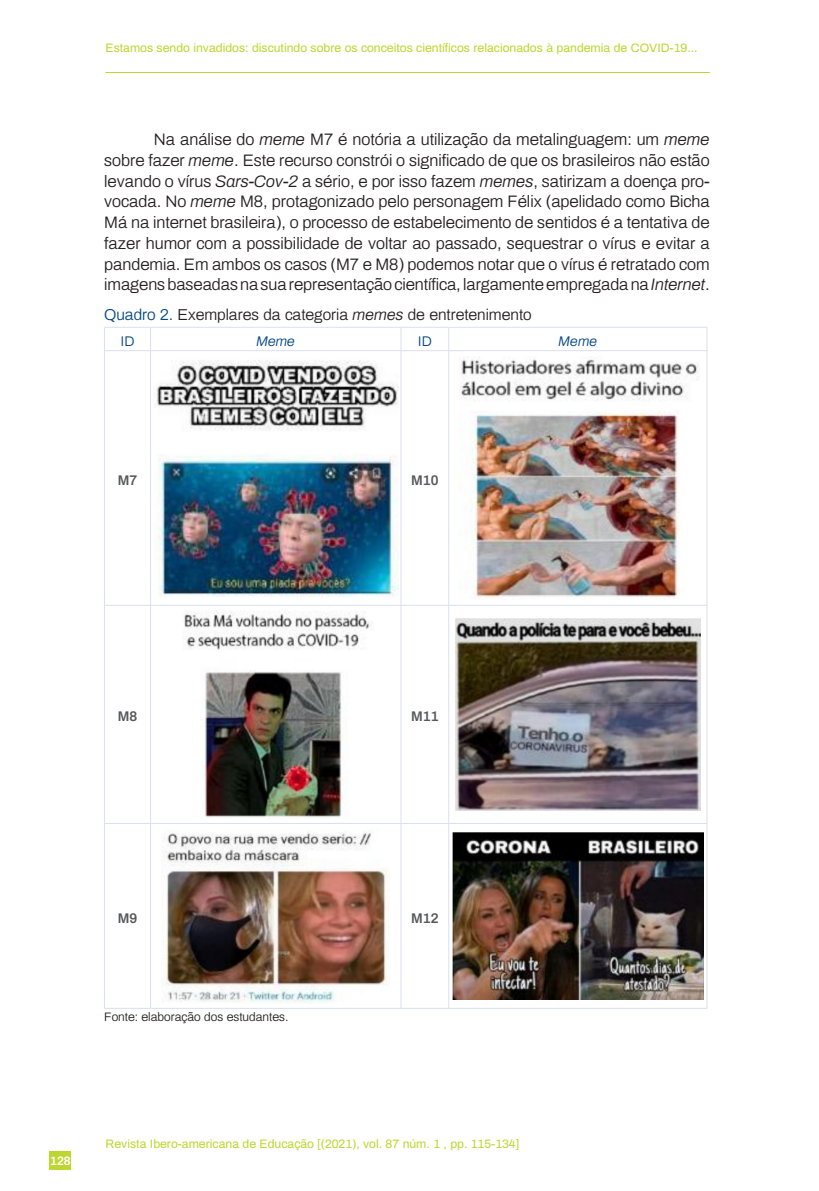
<style>
.page{position:relative;width:819px;height:1191px;background:#fff}
.page>*{position:absolute;margin:0;border:0;box-sizing:border-box;transform-origin:0 0}
.RIE_Texto{font:300 16.62px/20.8px "Archivo";letter-spacing:-.005em;color:#231f20;text-align:justify}
.RIE_TítuloTabla_2{font:300 15.75px "Archivo";color:#231f20}
.t1{font:600 14px "Archivo";color:#57585a}
.RIE_TablaTextoCabece{font:italic 300 14px "Archivo";color:#004684}
.RIE_TablaTextoCabece-2{font:300 14px "Archivo";color:#004684}
.t2{font:12.25px "Archivo";color:#bed630}
.RIE_Fuente{font:300 12.25px "Archivo";color:#231f20}
.t3{font:600 12.25px "Archivo";color:#fff}
.s1{font-style:italic}
.s2{color:#004684}
</style>
<div class="page">
<hr style="left:105px;top:72px;width:604px;height:1px;background:#bed630">
<div style="left:50px;top:1151px;width:21px;height:19px;background:#bed630"></div>
<hr style="left:104px;top:327px;width:46px;height:1px;background:#dae0ed">
<svg style="left:104px;top:328px;width:1px;height:22px"></svg>
<hr style="left:150px;top:327px;width:251px;height:1px;background:#dae0ed">
<svg style="left:150px;top:328px;width:1px;height:22px"></svg>
<hr style="left:401px;top:327px;width:47px;height:1px;background:#dae0ed">
<svg style="left:400px;top:328px;width:1px;height:22px"></svg>
<hr style="left:448px;top:327px;width:259px;height:1px;background:#dae0ed">
<svg style="left:448px;top:328px;width:1px;height:22px"></svg>
<svg style="left:706px;top:328px;width:1px;height:22px"></svg>
<hr style="left:104px;top:350px;width:46px;height:1px;background:#dae0ed">
<hr style="left:104px;top:351px;width:1px;height:254px;background:#dae0ed">
<hr style="left:150px;top:350px;width:251px;height:1px;background:#dae0ed">
<hr style="left:150px;top:351px;width:1px;height:254px;background:#dae0ed">
<hr style="left:401px;top:350px;width:47px;height:1px;background:#dae0ed">
<hr style="left:400px;top:351px;width:1px;height:254px;background:#dae0ed">
<hr style="left:448px;top:350px;width:259px;height:1px;background:#dae0ed">
<hr style="left:448px;top:351px;width:1px;height:254px;background:#dae0ed">
<hr style="left:706px;top:351px;width:1px;height:254px;background:#dae0ed">
<hr style="left:104px;top:605px;width:46px;height:1px;background:#dae0ed">
<hr style="left:104px;top:605px;width:1px;height:218px;background:#dae0ed">
<hr style="left:150px;top:605px;width:251px;height:1px;background:#dae0ed">
<hr style="left:150px;top:605px;width:1px;height:218px;background:#dae0ed">
<hr style="left:401px;top:605px;width:47px;height:1px;background:#dae0ed">
<hr style="left:400px;top:605px;width:1px;height:218px;background:#dae0ed">
<hr style="left:448px;top:605px;width:259px;height:1px;background:#dae0ed">
<hr style="left:448px;top:605px;width:1px;height:218px;background:#dae0ed">
<hr style="left:706px;top:605px;width:1px;height:218px;background:#dae0ed">
<hr style="left:104px;top:823px;width:46px;height:1px;background:#dae0ed">
<hr style="left:104px;top:823px;width:1px;height:185px;background:#dae0ed">
<hr style="left:150px;top:823px;width:251px;height:1px;background:#dae0ed">
<hr style="left:150px;top:823px;width:1px;height:185px;background:#dae0ed">
<hr style="left:401px;top:823px;width:47px;height:1px;background:#dae0ed">
<hr style="left:400px;top:823px;width:1px;height:185px;background:#dae0ed">
<hr style="left:448px;top:823px;width:259px;height:1px;background:#dae0ed">
<hr style="left:448px;top:823px;width:1px;height:185px;background:#dae0ed">
<hr style="left:706px;top:823px;width:1px;height:185px;background:#dae0ed">
<hr style="left:104px;top:1008px;width:46px;height:1px;background:#dae0ed">
<hr style="left:150px;top:1008px;width:251px;height:1px;background:#dae0ed">
<hr style="left:401px;top:1008px;width:47px;height:1px;background:#dae0ed">
<hr style="left:448px;top:1008px;width:259px;height:1px;background:#dae0ed">
<img style="left:156px;top:360px;width:242px;height:237px">
<img style="left:461px;top:359px;width:237px;height:240px">
<img style="left:184px;top:611px;width:189px;height:207px">
<img style="left:455px;top:618px;width:245px;height:192px">
<img style="left:163px;top:833px;width:226px;height:170px">
<img style="left:452px;top:832px;width:251px;height:167px">
<p class="t2" style="left:106px;top:39px;width:593px">Estamos sendo invadidos: discutindo sobre os conceitos científicos relacionados à pandemia de COVID-19...</p>
<p class="RIE_Texto" style="left:104px;top:128px;width:607px;text-indent:50px">Na análise do <span class="s1">meme</span> M7 é notória a utilização da metalinguagem: um <span class="s1">meme </span>sobre fazer <span class="s1">meme</span>. Este recurso constrói o significado de que os brasileiros não estão levando o vírus <span class="s1">Sars-Cov-2</span> a sério, e por isso fazem <span class="s1">memes</span>, satirizam a doença pro&shy;vocada. No <span class="s1">meme</span> M8, protagonizado pelo personagem Félix (apelidado como Bicha Má na internet brasileira), o processo de estabelecimento de sentidos é a tentativa de fazer humor com a possibilidade de voltar ao passado, sequestrar o vírus e evitar a pandemia. Em ambos os casos (M7 e M8) podemos notar que o vírus é retratado com imagens baseadas na sua representação científica, largamente empregada na <span class="s1">Internet</span>.</p>
<p class="RIE_TítuloTabla_2" style="left:104px;top:303px;width:429px"><span class="s2">Quadro 2.</span> Exemplares da categoria <span class="s1">memes</span> de entretenimento</p>
<p class="RIE_TablaTextoCabece-2" style="left:120px;top:330px;width:15px">ID</p>
<p class="RIE_TablaTextoCabece" style="left:256px;top:330px;width:40px">Meme</p>
<p class="RIE_TablaTextoCabece-2" style="left:418px;top:330px;width:15px">ID</p>
<p class="RIE_TablaTextoCabece" style="left:558px;top:330px;width:40px">Meme</p>
<p class="t1" style="left:118px;top:469px;width:21px">M7</p>
<p class="t1" style="left:411px;top:469px;width:29px">M10</p>
<p class="t1" style="left:118px;top:706px;width:21px">M8</p>
<p class="t1" style="left:411px;top:706px;width:29px">M11</p>
<p class="t1" style="left:118px;top:907px;width:21px">M9</p>
<p class="t1" style="left:411px;top:907px;width:29px">M12</p>
<p class="RIE_Fuente" style="left:104px;top:1008px;width:186px">Fonte: elaboração dos estudantes.</p>
<p class="t3" style="left:50px;top:1152px;width:22px">128</p>
<p class="t2" style="left:106px;top:1135px;width:415px">Revista Ibero-americana de Educação [(2021), vol. 87 núm. 1 , pp. 115-134]</p>
</div>
